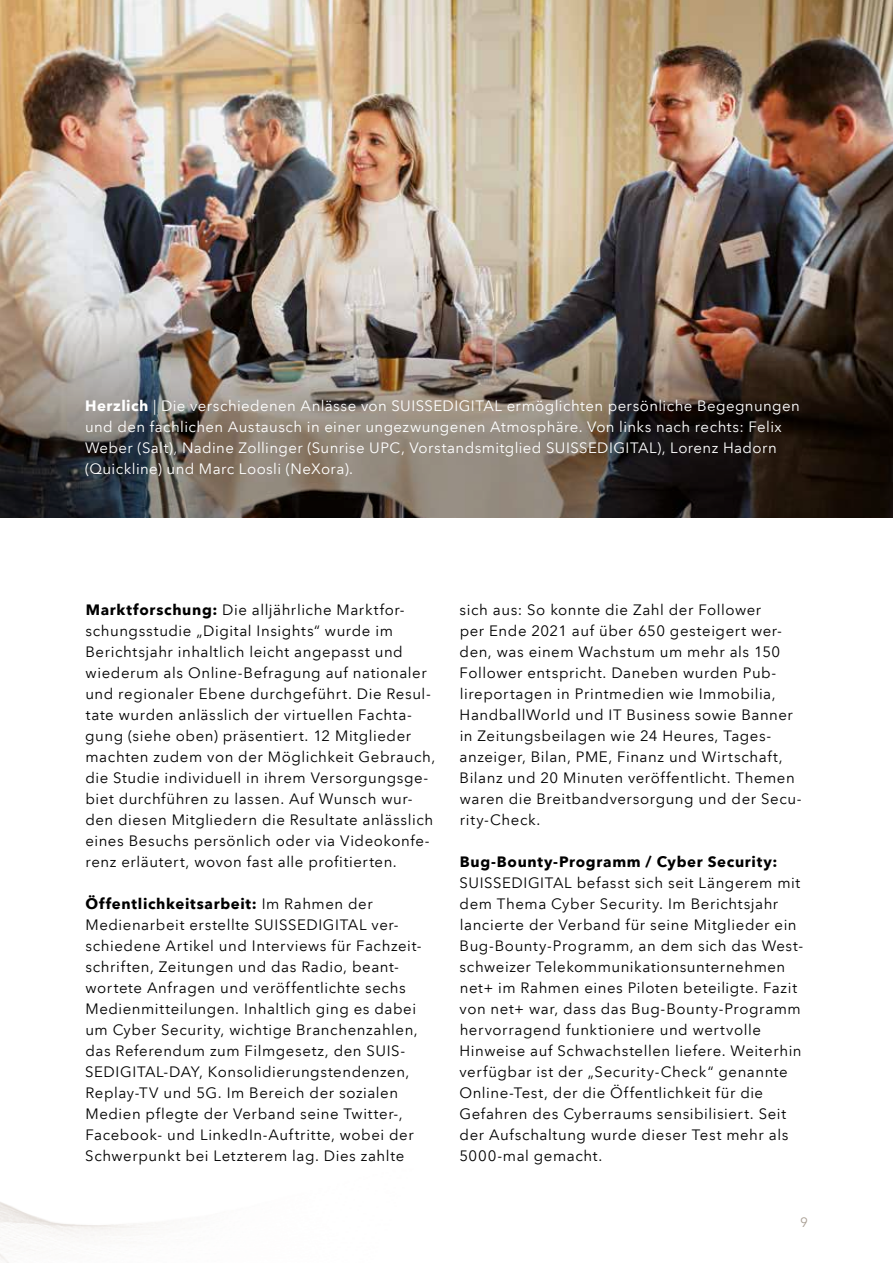
<style>
.page{position:relative;width:893px;height:1263px;background:#fff}
.page>*{position:absolute;margin:0;border:0;box-sizing:border-box;transform-origin:0 0}
.t1{font:15px/21px "Avenir Next LT Pro";letter-spacing:.035em;color:#000}
.t2{font:15px/21px "Avenir Next LT Pro";letter-spacing:.025em;color:#fff}
.t3{font:700 15px "Avenir Next LT Pro";letter-spacing:.045em;color:#000}
.t4{font:13.5px "Avenir Next LT Pro";color:#aaa095}
.s1{font-weight:700}
</style>
<div class="page">
<img style="left:0;top:0;width:893px;height:263px">
<img style="left:0;top:263px;width:893px;height:255px">
<p class="t2" style="left:85px;top:396px;width:716px"><span class="s1">Herzlich</span> | Die verschiedenen Anlässe von SUISSEDIGITAL ermöglichten persönliche Begegnungen und den fachlichen Austausch in einer ungezwungenen Atmosphäre. Von links nach rechts: Felix Weber (Salt), Nadine Zollinger (Sunrise UPC, Vorstandsmitglied SUISSEDIGITAL), Lorenz Hadorn (Quickline) und Marc Loosli (NeXora).</p>
<p class="t1" style="left:85px;top:600px;width:352px"><span class="s1">Marktforschung:</span> Die alljährliche Marktfor&shy;schungsstudie „Digital Insights“ wurde im Berichtsjahr inhaltlich leicht angepasst und wiederum als Online-Befragung auf nationaler und regionaler Ebene durchgeführt. Die Resul&shy;tate wurden anlässlich der virtuellen Fachta&shy;gung (siehe oben) präsentiert. 12 Mitglieder machten zudem von der Möglichkeit Gebrauch, die Studie individuell in ihrem Versorgungsge&shy;biet durchführen zu lassen. Auf Wunsch wur&shy;den diesen Mitgliedern die Resultate anlässlich eines Besuchs persönlich oder via Videokonfe&shy;renz erläutert, wovon fast alle profitierten.</p>
<p class="t1" style="left:85px;top:894px;width:338px"><span class="s1">Öffentlichkeitsarbeit:</span> Im Rahmen der Medienarbeit erstellte SUISSEDIGITAL ver&shy;schiedene Artikel und Interviews für Fachzeit&shy;schriften, Zeitungen und das Radio, beant&shy;wortete Anfragen und veröffentlichte sechs Medienmitteilungen. Inhaltlich ging es dabei um Cyber Security, wichtige Branchenzahlen, das Referendum zum Filmgesetz, den SUIS-SEDIGITAL-DAY, Konsolidierungstendenzen, Replay-TV und 5G. Im Bereich der sozialen Medien pflegte der Verband seine Twitter-, Facebook- und LinkedIn-Auftritte, wobei der Schwerpunkt bei Letzterem lag. Dies zahlte</p>
<p class="t1" style="left:460px;top:600px;width:344px">sich aus: So konnte die Zahl der Follower<br>per Ende 2021 auf über 650 gesteigert wer&shy;den, was einem Wachstum um mehr als 150<br>Follower entspricht. Daneben wurden Pub&shy;lireportagen in Printmedien wie Immobilia, HandballWorld und IT Business sowie Banner in Zeitungsbeilagen wie 24 Heures, Tages&shy;anzeiger, Bilan, PME, Finanz und Wirtschaft, Bilanz und 20 Minuten veröffentlicht. Themen waren die Breitbandversorgung und der Secu&shy;rity-Check.</p>
<p class="t3" style="left:460px;top:853px;width:319px">Bug-Bounty-Programm / Cyber Security:</p>
<p class="t1" style="left:459px;top:873px;width:345px">SUISSEDIGITAL befasst sich seit Längerem mit dem Thema Cyber Security. Im Berichtsjahr lancierte der Verband für seine Mitglieder ein Bug-Bounty-Programm, an dem sich das West&shy;schweizer Telekommunikationsunternehmen net+ im Rahmen eines Piloten beteiligte. Fazit von net+ war, dass das Bug-Bounty-Programm hervorragend funktioniere und wertvolle Hinweise auf Schwachstellen liefere. Weiterhin verfügbar ist der „Security-Check“ genannte Online-Test, der die Öffentlichkeit für die Gefahren des Cyberraums sensibilisiert. Seit der Aufschaltung wurde dieser Test mehr als 5000-mal gemacht.</p>
<p class="t4" style="left:800px;top:1214px;width:9px">9</p>
</div>
